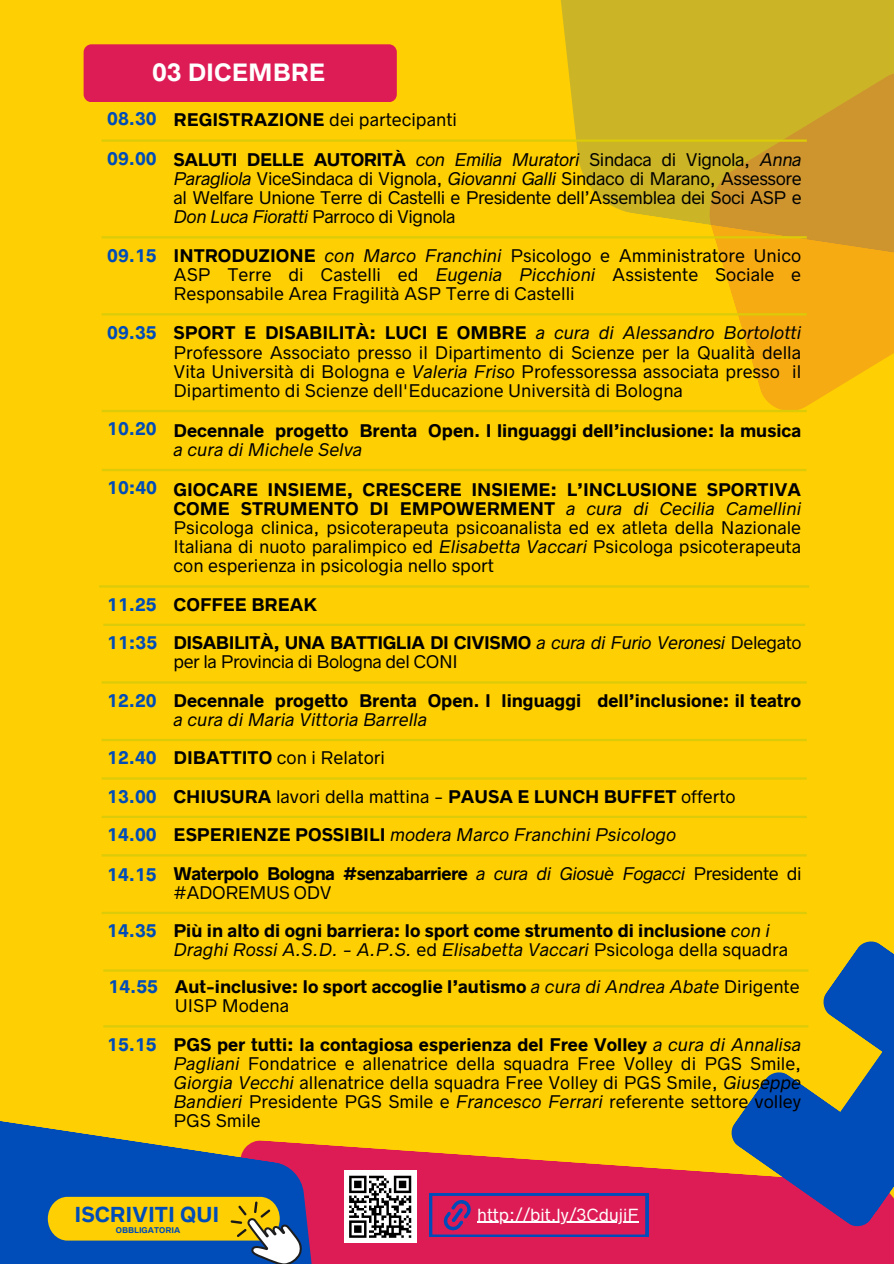
<style>
.page{position:relative;width:894px;height:1264px;background:#fff}
.page>*{position:absolute;margin:0;border:0;box-sizing:border-box;transform-origin:0 0}
.t1{font:700 22.5px "Radnika Next";color:#fff}
.t2{font:700 19.5px "Radnika Next";color:#004cb8}
.t3{font:16.5px/19.2px "Radnika Next";color:#000;text-align:justify}
.t4{font:700 16.5px/19.2px "Radnika Next";color:#000}
.t5{font:16.5px/19.2px "Radnika Next";letter-spacing:-.025em;color:#000}
.t6{font:700 16.5px "Radnika Next";color:#004cb8}
.t7{font:700 16.5px/19.2px "Radnika Next";letter-spacing:-.03em;color:#000}
.t8{font:italic 16.5px "Radnika Next";color:#000}
.t9{font:15.75px "Radnika Next";color:#fff}
.t10{font:700 7.5px "Radnika Next";color:#004cb8}
.s1{font-weight:700}
.s2{font-style:italic}
.s3{font-weight:400;font-style:italic}
.s4{font-weight:700;font-style:normal}
.s5{font-weight:400}
</style>
<div class="page">
<div style="left:0;top:0;width:893px;height:1263px;background:#fecf02"></div>
<svg style="left:328px;top:1145px;width:565px;height:118px;fill:#dd1c56"></svg>
<svg style="left:0;top:1121px;width:328px;height:142px;fill:#004cb8"></svg>
<svg style="left:557px;top:0;width:336px;height:239px;fill:#cbb426"></svg>
<svg style="left:704px;top:70px;width:189px;height:342px"></svg>
<hr style="left:102px;top:777px;width:704px;height:2px;background:#dbcb09">
<div style="left:84px;top:44px;width:312px;height:58px;background:#dd1c56;border-radius:8px"></div>
<hr style="left:101px;top:139px;width:705px;height:3px;background:#dbcb09">
<hr style="left:102px;top:236px;width:704px;height:2px;background:#dbcb09">
<hr style="left:102px;top:469px;width:704px;height:2px;background:#dbcb09">
<hr style="left:99px;top:585px;width:710px;height:2px;background:#dbcb09">
<hr style="left:103px;top:623px;width:701px;height:3px;background:#dbcb09">
<hr style="left:102px;top:681px;width:704px;height:2px;background:#dbcb09">
<hr style="left:102px;top:739px;width:704px;height:2px;background:#dbcb09">
<hr style="left:102px;top:815px;width:704px;height:3px;background:#dbcb09">
<hr style="left:102px;top:911px;width:704px;height:3px;background:#dbcb09">
<svg style="left:729px;top:941px;width:164px;height:287px"></svg>
<svg style="left:48px;top:1196px;width:255px;height:67px"></svg>
<svg style="left:429px;top:1193px;width:219px;height:43px"></svg>
<hr style="left:477px;top:1221px;width:161px;height:1px;background:#fff">
<hr style="left:102px;top:313px;width:704px;height:2px;background:#dbcb09">
<hr style="left:102px;top:410px;width:704px;height:2px;background:#dbcb09">
<hr style="left:102px;top:854px;width:704px;height:2px;background:#dbcb09">
<hr style="left:103px;top:969px;width:705px;height:2px;background:#dbcb09">
<div style="left:344px;top:1170px;width:72px;height:72px;background:#fff"></div>
<hr style="left:349px;top:1175px;width:17px;height:3px;background:#000">
<hr style="left:369px;top:1175px;width:15px;height:3px;background:#000">
<hr style="left:394px;top:1175px;width:17px;height:3px;background:#000">
<svg style="left:349px;top:1178px;width:62px;height:59px"></svg>
<hr style="left:103px;top:1025px;width:705px;height:2px;background:#dbcb09">
<h4 class="t1" style="left:152px;top:59px;width:175px">03 DICEMBRE</h4>
<h4 class="t6" style="left:107px;top:109px;width:51px">08.30</h4>
<h3 class="t3" style="left:173px;top:111px;width:285px"><span class="s1">REGISTRAZIONE</span> dei partecipanti</h3>
<h3 class="t3" style="left:173px;top:150px;width:629px"><span class="s1">SALUTI DELLE AUTORITÀ</span> <span class="s2">con Emilia Muratori</span> Sindaca di Vignola, <span class="s2">Anna Paragliola</span> ViceSindaca di Vignola, <span class="s2">Giovanni Galli</span> Sindaco di Marano, Assessore al Welfare Unione Terre di Castelli e Presidente dell’Assemblea dei Soci ASP e <span class="s2">Don Luca Fioratti</span> Parroco di Vignola</h3>
<h3 class="t6" style="left:107px;top:149px;width:51px">09.00</h3>
<h3 class="t6" style="left:107px;top:245px;width:51px">09.15</h3>
<h3 class="t3" style="left:173px;top:246px;width:629px"><span class="s1">INTRODUZIONE</span> <span class="s2">con Marco Franchini</span> Psicologo e Amministratore Unico ASP Terre di Castelli ed <span class="s2">Eugenia Picchioni</span> Assistente Sociale e Responsabile Area Fragilità ASP Terre di Castelli</h3>
<h4 class="t6" style="left:107px;top:322px;width:51px">09.35</h4>
<h3 class="t3" style="left:173px;top:324px;width:629px"><span class="s1">SPORT E DISABILITÀ: LUCI E OMBRE</span> <span class="s2">a cura di Alessandro Bortolotti </span>Professore Associato presso il Dipartimento di Scienze per la Qualità della Vita Università di Bologna e <span class="s2">Valeria Friso</span> Professoressa associata presso il Dipartimento di Scienze dell'Educazione Università di Bologna</h3>
<h4 class="t6" style="left:107px;top:419px;width:51px">10.20</h4>
<h3 class="t4" style="left:173px;top:421px;width:629px">Decennale progetto Brenta Open. I linguaggi dell’inclusione: la musica <span class="s3">a cura di Michele Selva</span></h3>
<h4 class="t6" style="left:107px;top:478px;width:51px">10:40</h4>
<h3 class="t3" style="left:173px;top:480px;width:629px"><span class="s1">GIOCARE INSIEME, CRESCERE INSIEME: L’INCLUSIONE SPORTIVA COME STRUMENTO DI EMPOWERMENT</span> <span class="s2">a cura di Cecilia Camellini </span>Psicologa clinica, psicoterapeuta psicoanalista ed ex atleta della Nazionale Italiana di nuoto paralimpico ed <span class="s2">Elisabetta Vaccari</span> Psicologa psicoterapeuta con esperienza in psicologia nello sport</h3>
<h4 class="t6" style="left:107px;top:594px;width:51px">11.25</h4>
<h3 class="t4" style="left:173px;top:595px;width:145px">COFFEE BREAK</h3>
<h1 class="t6" style="left:107px;top:633px;width:51px">11:35</h1>
<p class="t5" style="left:173px;top:633px;width:629px"><span class="s1">DISABILITÀ, UNA BATTIGLIA DI CIVISMO</span> <span class="s2">a cura di Furio Veronesi</span> Delegato per la Provincia di Bologna del CONI</p>
<h4 class="t6" style="left:107px;top:691px;width:51px">12.20</h4>
<h3 class="t4" style="left:173px;top:691px;width:629px">Decennale progetto Brenta Open. I linguaggi dell’inclusione: il teatro <span class="s3">a cura di Maria Vittoria Barrella</span></h3>
<h4 class="t6" style="left:107px;top:748px;width:51px">12.40</h4>
<h3 class="t3" style="left:173px;top:748px;width:213px"><span class="s1">DIBATTITO</span> con i Relatori</h3>
<h4 class="t6" style="left:107px;top:786px;width:51px">13.00</h4>
<h3 class="t3" style="left:173px;top:787px;width:563px"><span class="s1">CHIUSURA</span> lavori della mattina - <span class="s1">PAUSA E LUNCH BUFFET</span> offerto</h3>
<h3 class="t6" style="left:107px;top:825px;width:51px">14.00</h3>
<h4 class="t8" style="left:173px;top:825px;width:504px"><span class="s4">ESPERIENZE POSSIBILI</span> modera Marco Franchini Psicologo</h4>
<h4 class="t6" style="left:107px;top:864px;width:51px">14.15</h4>
<h3 class="t7" style="left:173px;top:863px;width:629px">Waterpolo Bologna #senzabarriere <span class="s3">a cura di Giosuè Fogacci</span> <span class="s5">Presidente di #ADOREMUS ODV</span></h3>
<h4 class="t6" style="left:107px;top:921px;width:51px">14.35</h4>
<h3 class="t4" style="left:173px;top:921px;width:616px">Più in alto di ogni barriera: lo sport come strumento di inclusione <span class="s3">con i<br>Draghi Rossi A.S.D. - A.P.S.</span> <span class="s5">ed</span> <span class="s3">Elisabetta Vaccari</span> <span class="s5">Psicologa della squadra</span></h3>
<h4 class="t6" style="left:108px;top:976px;width:51px">14.55</h4>
<p class="t4" style="left:175px;top:977px;width:626px">Aut-inclusive: lo sport accoglie l’autismo <span class="s3">a cura di Andrea Abate</span> <span class="s5">Dirigente<br>UISP Modena</span></p>
<h2 class="t6" style="left:107px;top:1034px;width:51px">15.15</h2>
<p class="t3" style="left:173px;top:1034px;width:629px"><span class="s1">PGS per tutti: la contagiosa esperienza del Free Volley</span> <span class="s2">a cura di Annalisa Pagliani</span> Fondatrice e allenatrice della squadra Free Volley di PGS Smile, <span class="s2">Giorgia Vecchi</span> allenatrice della squadra Free Volley di PGS Smile, <span class="s2">Giuseppe Bandieri</span> Presidente PGS Smile e <span class="s2">Francesco Ferrari</span> referente settore volley PGS Smile</p>
<h4 class="t2" style="left:74px;top:1202px;width:146px">ISCRIVITI QUI</h4>
<h3 class="t10" style="left:116px;top:1225px;width:66px">OBBLIGATORIA</h3>
<h3 class="t9" style="left:477px;top:1205px;width:163px">http://bit.ly/3CdujiF</h3>
</div>
